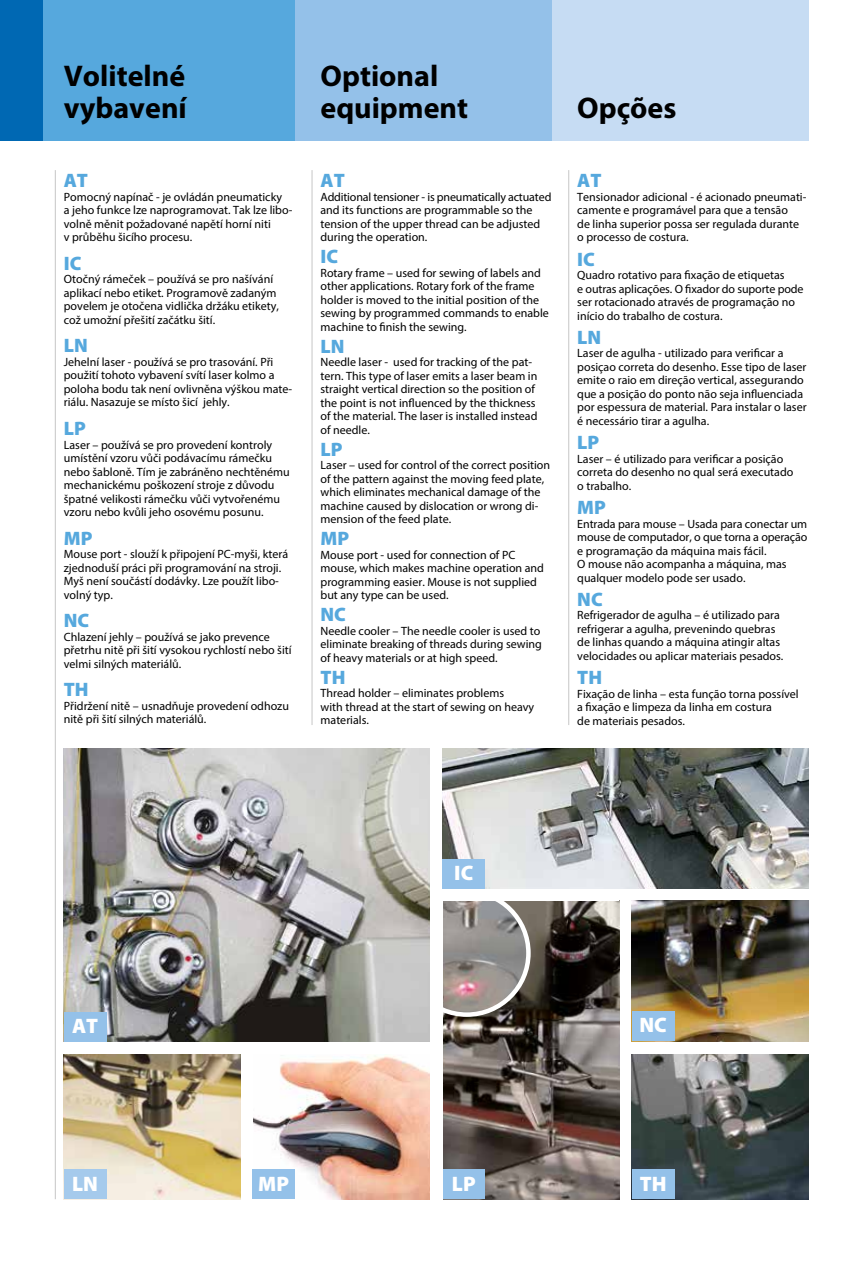
<style>
.page{position:relative;width:851px;height:1263px;background:#fff}
.page>*{position:absolute;margin:0;border:0;box-sizing:border-box;transform-origin:0 0}
.t1{font:700 30px/31.5px "Myriad Pro";color:#000}
.t2{font:900 21px "Myriad Pro";color:#fff}
.t3{font:900 19.5px "Myriad Pro";color:#56a8dd}
.t4{font:12px/13.5px "Myriad Pro";color:#000}
</style>
<div class="page">
<hr style="left:850px;top:0;width:1px;height:1263px;background:#000">
<div style="left:21px;top:0;width:274px;height:140px;background:#56a8dd"></div>
<div style="left:0;top:0;width:43px;height:140px;background:#0068b3"></div>
<div style="left:295px;top:0;width:256px;height:140px;background:#94c1e9"></div>
<div style="left:551px;top:0;width:257px;height:140px;background:#c6dcf3"></div>
<img style="left:443px;top:901px;width:176px;height:298px">
<img style="left:405px;top:891px;width:123px;height:124px;border-radius:62px">
<div style="left:403px;top:889px;width:127px;height:128px;border:4px solid #fff;border-radius:50%"></div>
<div style="left:442px;top:1169px;width:43px;height:30px;background:#94c1e9"></div>
<div style="left:388px;top:893px;width:54px;height:306px;background:#fff"></div>
<div style="left:425px;top:847px;width:194px;height:54px;background:#fff"></div>
<hr style="left:55px;top:170px;width:1px;height:1029px;background:#c6c6c6">
<hr style="left:312px;top:170px;width:1px;height:555px;background:#c6c6c6">
<hr style="left:568px;top:170px;width:1px;height:555px;background:#c6c6c6">
<img style="left:64px;top:1054px;width:176px;height:145px">
<img style="left:253px;top:1055px;width:176px;height:144px">
<img style="left:631px;top:901px;width:177px;height:140px">
<div style="left:631px;top:1011px;width:43px;height:30px;background:#94c1e9"></div>
<img style="left:631px;top:1054px;width:177px;height:145px">
<div style="left:631px;top:1169px;width:43px;height:30px;background:#94c1e9"></div>
<div style="left:252px;top:1169px;width:43px;height:30px;background:#94c1e9"></div>
<div style="left:64px;top:1169px;width:42px;height:30px;background:#a5caec"></div>
<img style="left:442px;top:748px;width:366px;height:141px">
<div style="left:442px;top:859px;width:43px;height:30px;background:#94c1e9"></div>
<img style="left:64px;top:748px;width:365px;height:294px">
<div style="left:64px;top:1012px;width:42px;height:30px;background:#94c1e9"></div>
<h1 class="t1" style="left:64px;top:59px;width:124px">Volitelné vybavení</h1>
<h1 class="t1" style="left:320px;top:59px;width:149px">Optional equipment</h1>
<h3 class="t3" style="left:64px;top:168px;width:26px">AT</h3>
<p class="t4" style="left:64px;top:190px;width:230px">Pomocný napínač - je ovládán pneumaticky<br>a jeho funkce lze naprogramovat. Tak lze libo&shy;volně měnit požadované napětí horní niti<br>v průběhu šicího procesu.</p>
<h3 class="t3" style="left:64px;top:250px;width:19px">IC</h3>
<p class="t4" style="left:64px;top:272px;width:216px">Otočný rámeček – používá se pro našívání aplikací nebo etiket. Programově zadaným povelem je otočena vidlička držáku etikety, což umožní přešití začátku šití.</p>
<h3 class="t3" style="left:64px;top:333px;width:26px">LN</h3>
<p class="t4" style="left:64px;top:355px;width:230px">Jehelní laser - používá se pro trasování. Při použití tohoto vybavení svítí laser kolmo a poloha bodu tak není ovlivněna výškou mate&shy;riálu. Nasazuje se místo šicí jehly.</p>
<h3 class="t3" style="left:64px;top:415px;width:24px">LP</h3>
<p class="t4" style="left:64px;top:438px;width:227px">Laser – používá se pro provedení kontroly umístění vzoru vůči podávacímu rámečku nebo šabloně. Tím je zabráněno nechtěnému mechanickému poškození stroje z důvodu špatné velikosti rámečku vůči vytvořenému vzoru nebo kvůli jeho osovému posunu.</p>
<h3 class="t3" style="left:64px;top:525px;width:30px">MP</h3>
<p class="t4" style="left:64px;top:547px;width:226px">Mouse port - slouží k připojení PC-myši, která zjednoduší práci při programování na stroji.<br>Myš není součástí dodávky. Lze použít libo&shy;volný typ.</p>
<h3 class="t3" style="left:64px;top:608px;width:27px">NC</h3>
<p class="t4" style="left:64px;top:630px;width:229px">Chlazení jehly – používá se jako prevence přetrhu nitě při šití vysokou rychlostí nebo šití velmi silných materiálů.</p>
<h3 class="t3" style="left:64px;top:677px;width:26px">TH</h3>
<p class="t4" style="left:64px;top:699px;width:227px">Přidržení nitě – usnadňuje provedení odhozu nitě při šití silných materiálů.</p>
<h3 class="t3" style="left:320px;top:168px;width:26px">AT</h3>
<p class="t4" style="left:320px;top:190px;width:233px">Additional tensioner - is pneumatically actuated and its functions are programmable so the tension of the upper thread can be adjusted during the operation.</p>
<h3 class="t3" style="left:320px;top:244px;width:19px">IC</h3>
<p class="t4" style="left:320px;top:266px;width:230px">Rotary frame – used for sewing of labels and other applications. Rotary fork of the frame holder is moved to the initial position of the sewing by programmed commands to enable machine to finish the sewing.</p>
<h3 class="t3" style="left:320px;top:333px;width:26px">LN</h3>
<p class="t4" style="left:320px;top:355px;width:218px">Needle laser - used for tracking of the pat&shy;tern. This type of laser emits a laser beam in straight vertical direction so the position of the point is not influenced by the thickness of the material. The laser is installed instead of needle.</p>
<h3 class="t3" style="left:320px;top:436px;width:24px">LP</h3>
<p class="t4" style="left:320px;top:458px;width:231px">Laser – used for control of the correct position of the pattern against the moving feed plate, which eliminates mechanical damage of the machine caused by dislocation or wrong di&shy;mension of the feed plate.</p>
<h3 class="t3" style="left:320px;top:526px;width:30px">MP</h3>
<p class="t4" style="left:320px;top:548px;width:225px">Mouse port - used for connection of PC mouse, which makes machine operation and programming easier. Mouse is not supplied but any type can be used.</p>
<h3 class="t3" style="left:320px;top:602px;width:27px">NC</h3>
<p class="t4" style="left:320px;top:624px;width:223px">Needle cooler – The needle cooler is used to eliminate breaking of threads during sewing of heavy materials or at high speed.</p>
<h3 class="t3" style="left:320px;top:664px;width:26px">TH</h3>
<p class="t4" style="left:320px;top:686px;width:215px">Thread holder – eliminates problems<br>with thread at the start of sewing on heavy materials.</p>
<h1 class="t1" style="left:577px;top:91px;width:101px">Opções</h1>
<h3 class="t3" style="left:577px;top:168px;width:26px">AT</h3>
<p class="t4" style="left:577px;top:190px;width:231px">Tensionador adicional - é acionado pneumati&shy;camente e programável para que a tensão<br>de linha superior possa ser regulada durante o processo de costura.</p>
<h3 class="t3" style="left:577px;top:246px;width:19px">IC</h3>
<p class="t4" style="left:577px;top:268px;width:228px">Quadro rotativo para fixação de etiquetas<br>e outras aplicações. O fixador do suporte pode ser rotacionado através de programação no início do trabalho de costura.</p>
<h3 class="t3" style="left:577px;top:324px;width:26px">LN</h3>
<p class="t4" style="left:577px;top:346px;width:231px">Laser de agulha - utilizado para verificar a posiçao correta do desenho. Esse tipo de laser emite o raio em direção vertical, assegurando que a posição do ponto não seja influenciada por espessura de material. Para instalar o laser é necessário tirar a agulha.</p>
<h3 class="t3" style="left:577px;top:430px;width:24px">LP</h3>
<p class="t4" style="left:577px;top:452px;width:218px">Laser – é utilizado para verificar a posição correta do desenho no qual será executado o trabalho.</p>
<h3 class="t3" style="left:577px;top:494px;width:30px">MP</h3>
<p class="t4" style="left:577px;top:517px;width:232px">Entrada para mouse – Usada para conectar um mouse de computador, o que torna a operação e programação da máquina mais fácil.<br>O mouse não acompanha a máquina, mas qualquer modelo pode ser usado.</p>
<h3 class="t3" style="left:577px;top:586px;width:27px">NC</h3>
<p class="t4" style="left:577px;top:608px;width:208px">Refrigerador de agulha – é utilizado para refrigerar a agulha, prevenindo quebras de linhas quando a máquina atingir altas velocidades ou aplicar materiais pesados.</p>
<h3 class="t3" style="left:577px;top:665px;width:26px">TH</h3>
<p class="t4" style="left:577px;top:687px;width:223px">Fixação de linha – esta função torna possível a fixação e limpeza da linha em costura<br>de materiais pesados.</p>
<h2 class="t2" style="left:72px;top:1012px;width:28px">AT</h2>
<h2 class="t2" style="left:454px;top:859px;width:21px">IC</h2>
<h2 class="t2" style="left:639px;top:1011px;width:29px">NC</h2>
<h2 class="t2" style="left:72px;top:1169px;width:27px">LN</h2>
<h2 class="t2" style="left:258px;top:1169px;width:32px">MP</h2>
<h2 class="t2" style="left:639px;top:1169px;width:28px">TH</h2>
<h2 class="t2" style="left:452px;top:1169px;width:25px">LP</h2>
</div>
